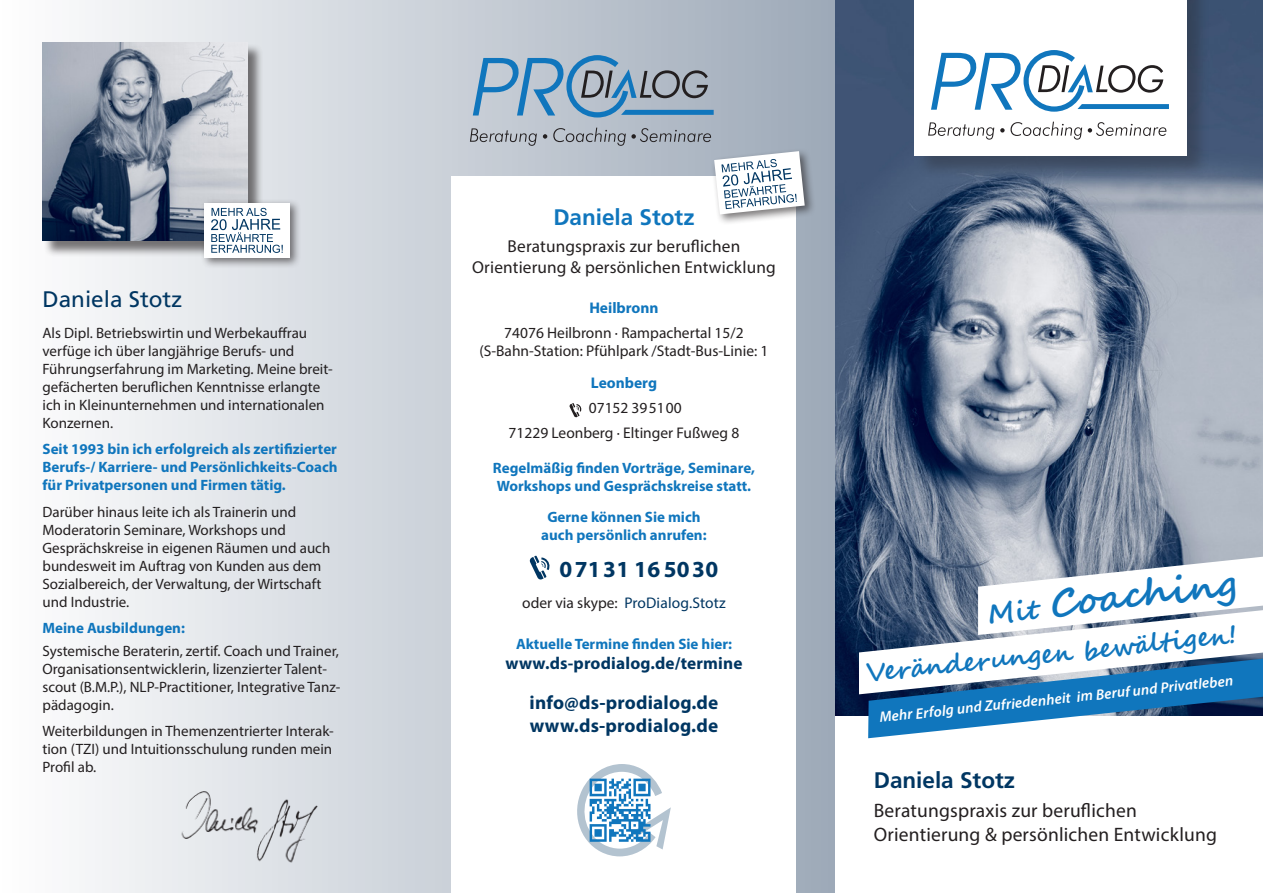
<style>
.page{position:relative;width:1263px;height:893px;background:#fff}
.page>*{position:absolute;margin:0;border:0;box-sizing:border-box;transform-origin:0 0}
.t1{font:700 37.5px "Segoe Script";color:#1076bd}
.t2{font:700 25.5px "Segoe Script";color:#1076bd}
.t3{font:700 23.1px "Myriad Pro";letter-spacing:.01em;color:#003662}
.t4{font:700 22.5px "Frutiger LT Std";color:#003662}
.t5{font:22.5px "Frutiger LT Std";color:#003662}
.t6{font:700 22.5px "Frutiger LT Std";color:#1076bd}
.t7{font:19.5px/23.4px "Myriad Pro";letter-spacing:.01em;color:#231f20}
.t8{font:700 19.2px "Myriad Pro";letter-spacing:.01em;color:#003662}
.t9{font:17.25px/20.7px "Myriad Pro";letter-spacing:.01em;color:#231f20;text-align:center}
.t10{font:700 17.25px "Myriad Pro";letter-spacing:.01em;color:#003662}
.t11{font:15.45px/25px "Myriad Pro";color:#231f20;text-align:center}
.t12{font:15.45px "Myriad Pro";letter-spacing:.005em;color:#003662}
.t13{font:700 15.45px "Myriad Pro";color:#1076bd}
.t14{font:15px/18px "Myriad Pro";color:#231f20}
.t15{font:700 15px/18px "Myriad Pro";color:#1076bd;text-align:justify}
.t16{font:italic 600 15px "Myriad Pro";color:#fff}
.s1{font-weight:700;color:#1076bd}
.s2{color:#231f20}
.s3{font-size:27px}
</style>
<div class="page">
<div style="left:0;top:0;width:841px;height:893px;background:linear-gradient(to right,#fefefe,#9da9b8)"></div>
<img style="left:836px;top:0;width:427px;height:716px">
<div style="left:452px;top:177px;width:344px;height:716px;background:#fff"></div>
<div style="left:836px;top:716px;width:427px;height:177px;background:#fff"></div>
<svg style="left:577px;top:764px;width:94px;height:92px"></svg>
<img style="left:168px;top:777px;width:159px;height:92px">
<div style="left:43px;top:44px;width:221px;height:213px;background:#231f20;opacity:.6"></div>
<img style="left:42px;top:43px;width:205px;height:198px">
<div style="left:201px;top:199px;width:101px;height:70px;background:#231f20;opacity:.6"></div>
<div style="left:205px;top:203px;width:85px;height:54px;background:#fff"></div>
<svg style="left:211px;top:208px;width:72px;height:45px"></svg>
<svg style="left:473px;top:55px;width:241px;height:63px"></svg>
<svg style="left:543px;top:134px;width:4px;height:5px"></svg>
<svg style="left:470px;top:128px;width:67px;height:18px"></svg>
<div style="left:711px;top:148px;width:105px;height:77px;background:#231f20;opacity:.6"></div>
<svg style="left:553px;top:128px;width:252px;height:86px"></svg>
<svg style="left:569px;top:403px;width:13px;height:15px"></svg>
<svg style="left:529px;top:556px;width:21px;height:24px"></svg>
<div style="left:915px;top:0;width:295px;height:179px;background:#231f20;opacity:.3"></div>
<div style="left:914px;top:0;width:272px;height:155px;background:#fff"></div>
<svg style="left:931px;top:50px;width:238px;height:62px"></svg>
<svg style="left:928px;top:122px;width:66px;height:18px"></svg>
<svg style="left:1000px;top:122px;width:82px;height:18px"></svg>
<svg style="left:1088px;top:122px;width:78px;height:14px"></svg>
<svg style="left:859px;top:557px;width:404px;height:181px"></svg>
<p class="t5" style="left:42px;top:286px;width:142px">Daniela Stotz</p>
<p class="t14" style="left:42px;top:324px;width:292px">Als Dipl. Betriebswirtin und Werbekauffrau verfüge ich über langjährige Berufs- und Führungserfahrung im Marketing. Meine breit&shy;gefächerten beruflichen Kenntnisse erlangte ich in Kleinunternehmen und internationalen Konzernen.</p>
<p class="t15" style="left:42px;top:440px;width:297px">Seit 1993 bin ich erfolgreich als zertifizierter Berufs-/ Karriere- und Persönlichkeits-Coach für Privatpersonen und Firmen tätig.</p>
<p class="t14" style="left:42px;top:503px;width:289px">Darüber hinaus leite ich als Trainerin und Moderatorin Seminare, Workshops und Gesprächskreise in eigenen Räumen und auch bundesweit im Auftrag von Kunden aus dem Sozialbereich, der Verwaltung, der Wirtschaft und Industrie.</p>
<p class="t15" style="left:42px;top:619px;width:144px">Meine Ausbildungen:</p>
<p class="t14" style="left:42px;top:641px;width:300px">Systemische Beraterin, zertif. Coach und Trainer, Organisationsentwicklerin, lizenzierter Talent&shy;scout (B.M.P.), NLP-Practitioner, Integrative Tanz&shy;pädagogin.</p>
<p class="t14" style="left:42px;top:722px;width:293px;text-align:justify">Weiterbildungen in Themenzentrierter Interak&shy;tion (TZI) und Intuitionsschulung runden mein Profil ab.</p>
<p class="t6" style="left:553px;top:204px;width:143px">Daniela Stotz</p>
<p class="t9" style="left:472px;top:236px;width:305px">Beratungspraxis zur beruflichen<br>Orientierung &amp; persönlichen Entwicklung</p>
<p class="t11" style="left:504px;top:295px;width:241px"><span class="s1">Heilbronn<br></span>74076 Heilbronn · Rampachertal 15/2</p>
<p class="t11" style="left:479px;top:338px;width:291px">(S-Bahn-Station: Pfühlpark /Stadt-Bus-Linie: 1</p>
<p class="t13" style="left:591px;top:372px;width:68px">Leonberg</p>
<p class="t11" style="left:509px;top:395px;width:232px;text-align:left;text-indent:80px">07152 395100<br>71229 Leonberg · Eltinger Fußweg 8</p>
<p class="t15" style="left:493px;top:458px;width:264px">Regelmäßig finden Vorträge, Seminare,<br>Workshops und Gesprächskreise statt.</p>
<p class="t15" style="left:541px;top:507px;width:167px;text-align:center">Gerne können Sie mich auch persönlich anrufen:</p>
<p class="t3" style="left:559px;top:554px;width:160px">07131 16 5030</p>
<p class="t12" style="left:522px;top:593px;width:205px"><span class="s2">oder via skype:</span> ProDialog.Stotz</p>
<p class="t15" style="left:516px;top:634px;width:217px">Aktuelle Termine finden Sie hier:</p>
<p class="t10" style="left:505px;top:652px;width:239px">www.ds-prodialog.de/termine</p>
<p class="t8" style="left:530px;top:690px;width:190px">info@ds-prodialog.de</p>
<p class="t8" style="left:530px;top:713px;width:190px">www.ds-prodialog.de</p>
<p class="t1" style="left:984px;top:580px;width:252px;rotate:-6deg"><span class="s3">Mit</span> Coaching</p>
<p class="t2" style="left:865px;top:653px;width:373px;rotate:-6deg">Veränderungen bewältigen!</p>
<p class="t16" style="left:879px;top:708px;width:357px;rotate:-6deg">Mehr Erfolg und Zufriedenheit im Beruf und Privatleben</p>
<p class="t4" style="left:874px;top:767px;width:143px">Daniela Stotz</p>
<p class="t7" style="left:874px;top:799px;width:345px">Beratungspraxis zur beruflichen<br>Orientierung &amp; persönlichen Entwicklung</p>
</div>
